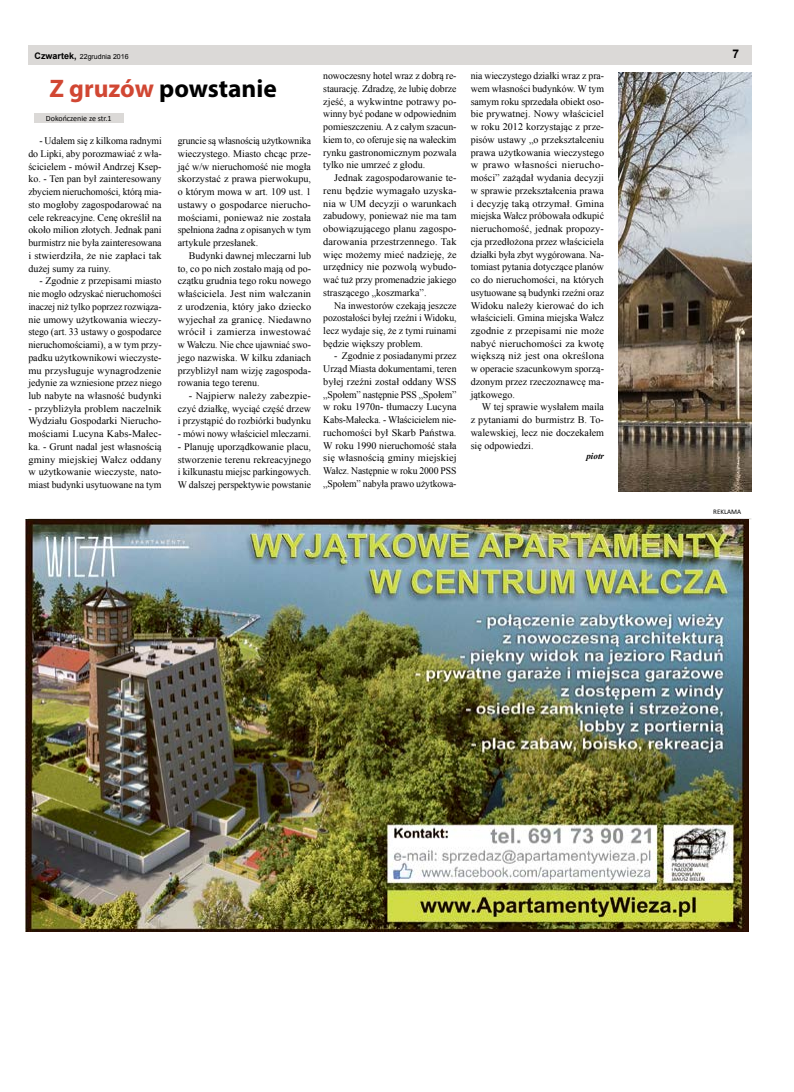
<style>
.page{position:relative;width:794px;height:1092px;background:#fff}
.page>*{position:absolute;margin:0;border:0;box-sizing:border-box;transform-origin:0 0}
.t1{font:700 25.4px "Myriad Pro";color:#000}
.t2{font:700 12px "Arial";color:#000}
.t3{font:10px/12.7px "Times New Roman";color:#000;text-align:justify}
.t4{font:10px/12.7px "Times New Roman";color:#000;text-align:justify;scale:1.04 1}
.t5{font:italic 700 9px "Times New Roman";color:#000}
.t6{font:8px "Calibri";color:#000}
.t7{font:7px "Arial";color:#000}
.t8{font:7px "Calibri";color:#000}
.s1{font-weight:700;font-size:9px}
.s2{color:#d14733}
</style>
<div class="page">
<div style="left:28px;top:45px;width:723px;height:19px;background:#dbd9d7"></div>
<hr style="left:28px;top:518px;width:723px;height:1px;background:#dbd9d7">
<img style="left:26px;top:519px;width:723px;height:412px">
<div style="left:35px;top:113px;width:89px;height:10px;background:#dbd9d7"></div>
<img style="left:618px;top:73px;width:133px;height:418px">
<p class="t7" style="left:35px;top:52px;width:95px"><span class="s1">Czwartek,</span> 22grudnia 2016</p>
<p class="t2" style="left:732px;top:46px;width:8px">7</p>
<h1 class="t1" style="left:49px;top:72px;width:229px"><span class="s2">Z gruzów</span> powstanie</h1>
<p class="t6" style="left:46px;top:113px;width:67px">Dokończenie ze str.1</p>
<p class="t3" style="left:28px;top:134px;width:135px;text-indent:11px">- Udałem się z kilkoma radnymi do Lipki, aby porozmawiać z wła&shy;ścicielem - mówił Andrzej Ksep&shy;ko. - Ten pan był zainteresowany zbyciem nieruchomości, którą mia&shy;sto mogłoby zagospodarować na cele rekreacyjne. Cenę określił na około milion złotych. Jednak pani burmistrz nie była zainteresowana i stwierdziła, że nie zapłaci tak dużej sumy za ruiny.</p>
<p class="t3" style="left:28px;top:274px;width:135px;text-indent:11px">- Zgodnie z przepisami miasto nie mogło odzyskać nieruchomości inaczej niż tylko poprzez rozwiąza&shy;nie umowy użytkowania wieczy&shy;stego (art. 33 ustawy o gospodarce nieruchomościami), a w tym przy&shy;padku użytkownikowi wieczyste&shy;mu przysługuje wynagrodzenie jedynie za wzniesione przez niego lub nabyte na własność budynki</p>
<p class="t3" style="left:28px;top:402px;width:135px">- przybliżyła problem naczelnik Wydziału Gospodarki Nierucho&shy;mościami Lucyna Kabs-Małec&shy;ka. - Grunt nadal jest własnością gminy miejskiej Wałcz oddany w użytkowanie wieczyste, nato&shy;miast budynki usytuowane na tym</p>
<p class="t3" style="left:178px;top:134px;width:135px">gruncie są własnością użytkownika wieczystego. Miasto chcąc prze&shy;jąć w/w nieruchomość nie mogła skorzystać z prawa pierwokupu, o którym mowa w art. 109 ust. 1 ustawy o gospodarce nierucho&shy;mościami, ponieważ nie została spełniona żadna z opisanych w tym artykule przesłanek.</p>
<p class="t3" style="left:178px;top:249px;width:135px;text-indent:11px">Budynki dawnej mleczarni lub to, co po nich zostało mają od po&shy;czątku grudnia tego roku nowego właściciela. Jest nim wałczanin z urodzenia, który jako dziecko wyjechał za granicę. Niedawno wrócił i zamierza inwestować w Wałczu. Nie chce ujawniać swo&shy;jego nazwiska. W kilku zdaniach przybliżył nam wizję zagospoda&shy;rowania tego terenu.</p>
<p class="t4" style="left:178px;top:389px;width:130px;text-indent:11px">- Najpierw należy zabezpie&shy;czyć działkę, wyciąć część drzew i przystąpić do rozbiórki budynku</p>
<p class="t3" style="left:178px;top:427px;width:135px">- mówi nowy właściciel mleczarni.</p>
<p class="t3" style="left:178px;top:440px;width:135px">- Planuję uporządkowanie placu, stworzenie terenu rekreacyjnego i kilkunastu miejsc parkingowych.<br>W dalszej perspektywie powstanie</p>
<p class="t3" style="left:323px;top:69px;width:135px">nowoczesny hotel wraz z dobrą re&shy;staurację. Zdradzę, że lubię dobrze zjeść, a wykwintne potrawy po&shy;winny być podane w odpowiednim pomieszczeniu. A z całym szacun&shy;kiem to, co oferuje się na wałeckim rynku gastronomicznym pozwala tylko nie umrzeć z głodu.</p>
<p class="t3" style="left:323px;top:171px;width:135px;text-indent:11px">Jednak zagospodarowanie te&shy;renu będzie wymagało uzyska&shy;nia w UM decyzji o warunkach zabudowy, ponieważ nie ma tam obowiązującego planu zagospo&shy;darowania przestrzennego. Tak więc możemy mieć nadzieję, że urzędnicy nie pozwolą wybudo&shy;wać tuż przy promenadzie jakiego straszącego „koszmarka”.</p>
<p class="t3" style="left:323px;top:299px;width:135px;text-indent:11px">Na inwestorów czekają jeszcze pozostałości byłej rzeźni i Widoku, lecz wydaje się, że z tymi ruinami będzie większy problem.</p>
<p class="t3" style="left:323px;top:349px;width:135px;text-indent:11px">- Zgodnie z posiadanymi przez Urząd Miasta dokumentami, teren byłej rzeźni został oddany WSS „Społem” następnie PSS „Społem” w roku 1970n- tłumaczy Lucyna Kabs-Małecka. - Właścicielem nie&shy;ruchomości był Skarb Państwa.<br>W roku 1990 nieruchomość stała się własnością gminy miejskiej Wałcz. Następnie w roku 2000 PSS „Społem” nabyła prawo użytkowa-</p>
<p class="t3" style="left:471px;top:69px;width:135px">nia wieczystego działki wraz z pra&shy;wem własności budynków. W tym samym roku sprzedała obiekt oso&shy;bie prywatnej. Nowy właściciel w roku 2012 korzystając z prze&shy;pisów ustawy „o przekształceniu prawa użytkowania wieczystego w prawo własności nierucho&shy;mości” zażądał wydania decyzji w sprawie przekształcenia prawa i decyzję taką otrzymał. Gmina miejska Wałcz próbowała odkupić nieruchomość, jednak propozy&shy;cja przedłożona przez właściciela działki była zbyt wygórowana. Na&shy;tomiast pytania dotyczące planów co do nieruchomości, na których usytuowane są budynki rzeźni oraz Widoku należy kierować do ich właścicieli. Gmina miejska Wałcz zgodnie z przepisami nie może nabyć nieruchomości za kwotę większą niż jest ona określona w operacie szacunkowym sporzą&shy;dzonym przez rzeczoznawcę ma&shy;jątkowego.</p>
<p class="t3" style="left:471px;top:400px;width:135px;text-indent:11px">W tej sprawie wysłałem maila z pytaniami do burmistrz B. To&shy;walewskiej, lecz nie doczekałem się odpowiedzi.</p>
<p class="t5" style="left:586px;top:450px;width:19px">piotr</p>
<p class="t8" style="left:713px;top:507px;width:29px">REKLAMA</p>
</div>
